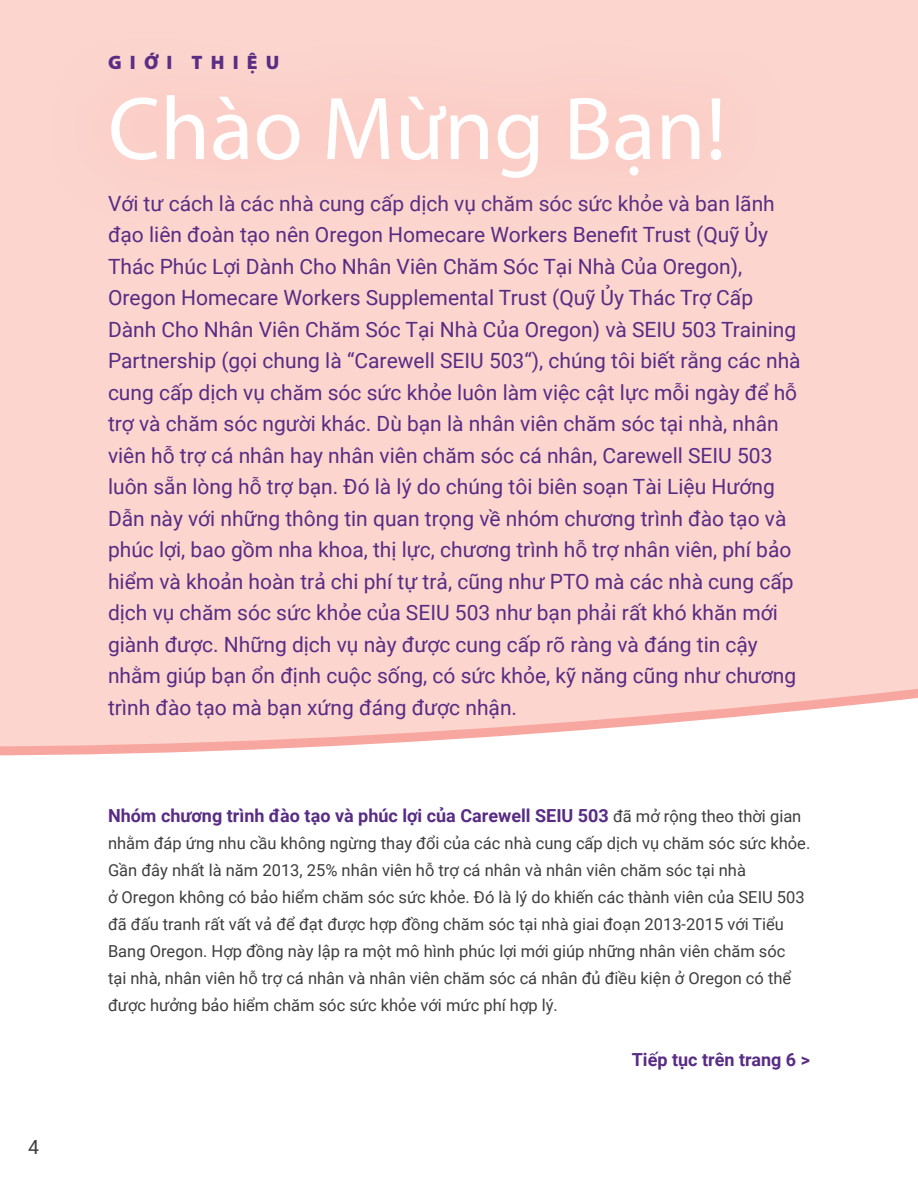
<style>
.page{position:relative;width:918px;height:1188px;background:#fff}
.page>*{position:absolute;margin:0;border:0;box-sizing:border-box;transform-origin:0 0}
.Buffalo_Big{font:90px "Myriad Pro";color:#fff}
._16pt_Purple_Large_B{font:21px/31.5px "Roboto";color:#582c84}
.TOC_Section{font:900 19.5px "Myriad Pro";letter-spacing:.42em;color:#582c84}
.t1{font:19.5px "Roboto";color:#3e3e3f}
.Body_13pt{font:700 18px "Roboto";color:#582c84}
.Body_13pt-2{font:16.5px/27px "Roboto";color:#3e3e3f}
.s1{font-weight:400;font-size:16.5px;color:#3e3e3f}
</style>
<div class="page">
<div style="left:0;top:0;width:918px;height:756px;background:#fcd5ce"></div>
<div style="left:47px;top:32px;width:740px;height:210px;background:#fbd3cc"></div>
<p class="t1" style="left:28px;top:1134px;width:12px">4</p>
<p class="TOC_Section" style="left:108px;top:49px;width:173px">GIỚI THIỆU</p>
<p class="Buffalo_Big" style="left:108px;top:73px;width:620px">Chào Mừng Bạn!</p>
<p class="_16pt_Purple_Large_B" style="left:108px;top:187px;width:694px">Với tư cách là các nhà cung cấp dịch vụ chăm sóc sức khỏe và ban lãnh đạo liên đoàn tạo nên Oregon Homecare Workers Benefit Trust (Quỹ Ủy Thác Phúc Lợi Dành Cho Nhân Viên Chăm Sóc Tại Nhà Của Oregon), Oregon Homecare Workers Supplemental Trust (Quỹ Ủy Thác Trợ Cấp Dành Cho Nhân Viên Chăm Sóc Tại Nhà Của Oregon) và SEIU 503 Training Partnership (gọi chung là “Carewell SEIU 503“), chúng tôi biết rằng các nhà cung cấp dịch vụ chăm sóc sức khỏe luôn làm việc cật lực mỗi ngày để hỗ trợ và chăm sóc người khác. Dù bạn là nhân viên chăm sóc tại nhà, nhân viên hỗ trợ cá nhân hay nhân viên chăm sóc cá nhân, Carewell SEIU 503 luôn sẵn lòng hỗ trợ bạn. Đó là lý do chúng tôi biên soạn Tài Liệu Hướng Dẫn này với những thông tin quan trọng về nhóm chương trình đào tạo và phúc lợi, bao gồm nha khoa, thị lực, chương trình hỗ trợ nhân viên, phí bảo hiểm và khoản hoàn trả chi phí tự trả, cũng như PTO mà các nhà cung cấp dịch vụ chăm sóc sức khỏe của SEIU 503 như bạn phải rất khó khăn mới giành được. Những dịch vụ này được cung cấp rõ ràng và đáng tin cậy nhằm giúp bạn ổn định cuộc sống, có sức khỏe, kỹ năng cũng như chương trình đào tạo mà bạn xứng đáng được nhận.</p>
<p class="Body_13pt" style="left:108px;top:803px;width:695px">Nhóm chương trình đào tạo và phúc lợi của Carewell SEIU 503 <span class="s1">đã mở rộng theo thời gian</span></p>
<p class="Body_13pt-2" style="left:108px;top:829px;width:704px">nhằm đáp ứng nhu cầu không ngừng thay đổi của các nhà cung cấp dịch vụ chăm sóc sức khỏe.<br>Gần đây nhất là năm 2013, 25% nhân viên hỗ trợ cá nhân và nhân viên chăm sóc tại nhà<br>ở Oregon không có bảo hiểm chăm sóc sức khỏe. Đó là lý do khiến các thành viên của SEIU 503 đã đấu tranh rất vất vả để đạt được hợp đồng chăm sóc tại nhà giai đoạn 2013-2015 với Tiểu Bang Oregon. Hợp đồng này lập ra một mô hình phúc lợi mới giúp những nhân viên chăm sóc<br>tại nhà, nhân viên hỗ trợ cá nhân và nhân viên chăm sóc cá nhân đủ điều kiện ở Oregon có thể được hưởng bảo hiểm chăm sóc sức khỏe với mức phí hợp lý.</p>
<p class="Body_13pt" style="left:632px;top:1047px;width:180px">Tiếp tục trên trang 6 &gt;</p>
</div>
